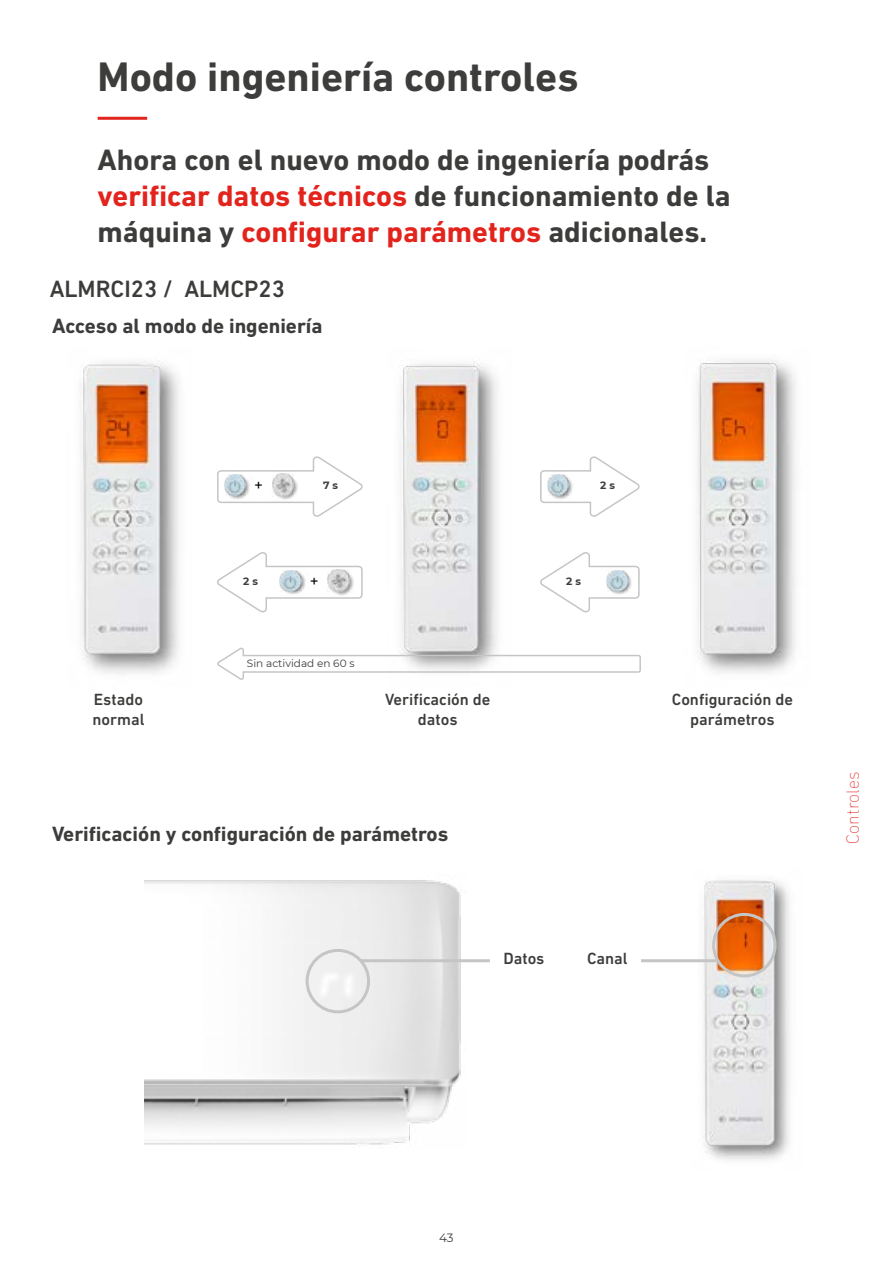
<style>
.page{position:relative;width:893px;height:1263px;background:#fff}
.page>*{position:absolute;margin:0;border:0;box-sizing:border-box;transform-origin:0 0}
.t1{font:700 42px "DIN Next LT Pro";color:#3d3d3c}
.t2{font:700 30px/36px "DIN Next LT Pro";color:#3c3c3b}
.t3{font:500 24px "DIN Next LT Pro";color:#3c3c3b}
.t4{font:700 21px "DIN Next LT Pro";color:#3c3c3b}
.t5{font:200 18px "DIN Next LT Pro";color:#e2241d}
.t6{font:500 16.5px/19.8px "DIN Next LT Pro";color:#3c3c3b;text-align:center}
.t7{font:14.1px "Arial";color:#000}
.t8{font:12px "Montserrat";color:#3c3c3b}
.t9{font:10.5px "Montserrat";color:#3c3c3b}
.t10{font:700 10.5px "Montserrat";color:#3c3c3b}
.s1{color:#e2241d}
</style>
<div class="page">
<img style="left:81px;top:361px;width:98px;height:313px">
<img style="left:400px;top:362px;width:98px;height:285px">
<img style="left:696px;top:359px;width:100px;height:314px">
<svg style="left:217px;top:456px;width:146px;height:61px"></svg>
<svg style="left:540px;top:456px;width:100px;height:61px"></svg>
<svg style="left:540px;top:552px;width:100px;height:61px"></svg>
<svg style="left:217px;top:647px;width:424px;height:33px"></svg>
<svg style="left:217px;top:552px;width:146px;height:61px"></svg>
<img style="left:691px;top:879px;width:99px;height:281px">
<img style="left:144px;top:880px;width:323px;height:265px">
<div style="left:306px;top:949px;width:64px;height:64px;border:3px solid #c5c5c5;border-radius:50%"></div>
<div style="left:712px;top:913px;width:65px;height:64px;border:3px solid #c5c5c5;border-radius:50%"></div>
<hr style="left:641px;top:959px;width:77px;height:3px;background:#c5c5c5">
<hr style="left:360px;top:959px;width:130px;height:3px;background:#c5c5c5">
<hr style="left:98px;top:117px;width:49px;height:3px;background:#e2241d">
<h1 class="t1" style="left:98px;top:52px;width:482px">Modo ingeniería controles</h1>
<p class="t2" style="left:98px;top:142px;width:634px">Ahora con el nuevo modo de ingeniería podrás <span class="s1">verificar datos técnicos</span> de funcionamiento de la máquina y <span class="s1">configurar parámetros</span> adicionales.</p>
<p class="t3" style="left:50px;top:275px;width:237px">ALMRCI23 / ALMCP23</p>
<p class="t4" style="left:52px;top:314px;width:272px">Acceso al modo de ingeniería</p>
<p class="t7" style="left:255px;top:476px;width:10px">+</p>
<p class="t10" style="left:243px;top:574px;width:16px">2 s</p>
<p class="t10" style="left:323px;top:478px;width:17px">7 s</p>
<p class="t10" style="left:600px;top:478px;width:16px">2 s</p>
<p class="t7" style="left:310px;top:571px;width:10px">+</p>
<p class="t10" style="left:566px;top:574px;width:16px">2 s</p>
<p class="t6" style="left:93px;top:689px;width:53px;text-align:left">Estado normal</p>
<p class="t9" style="left:247px;top:656px;width:109px">Sin actividad en 60 s</p>
<p class="t6" style="left:385px;top:689px;width:107px">Verificación de datos</p>
<p class="t4" style="left:52px;top:822px;width:398px">Verificación y configuración de parámetros</p>
<p class="t6" style="left:503px;top:948px;width:43px">Datos</p>
<p class="t6" style="left:587px;top:948px;width:42px">Canal</p>
<p class="t6" style="left:672px;top:689px;width:123px">Configuración de parámetros</p>
<p class="t5" style="left:842px;top:843px;width:73px;rotate:-90deg">Controles</p>
<p class="t8" style="left:439px;top:1229px;width:16px">43</p>
</div>
